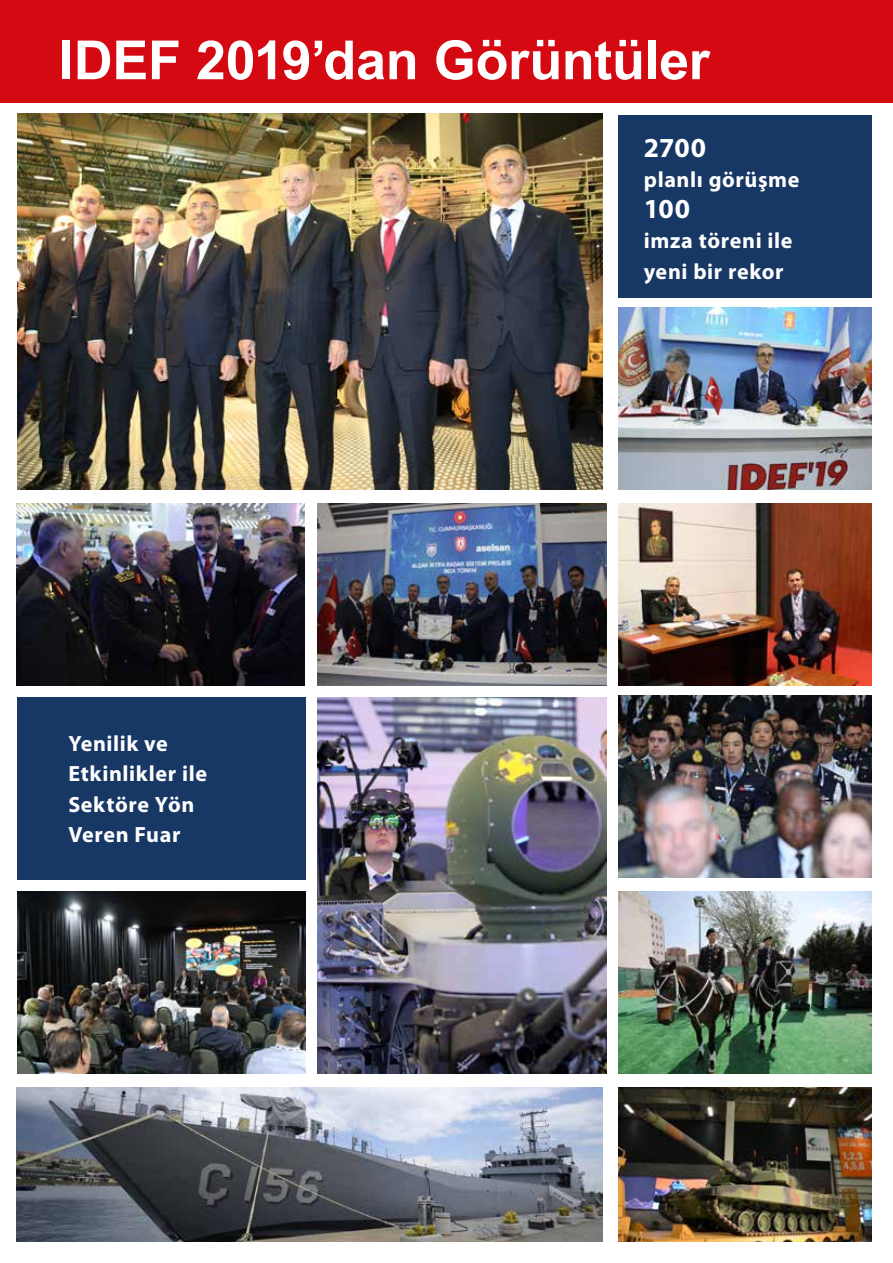
<style>
.page{position:relative;width:893px;height:1263px;background:#fff}
.page>*{position:absolute;margin:0;border:0;box-sizing:border-box;transform-origin:0 0}
.t1{font:700 54px "Arial";letter-spacing:-.005em;color:#fff}
.t2{font:700 27.6px "Myriad Pro";letter-spacing:.005em;color:#fff}
.t3{font:700 22.05px/30.5px "Myriad Pro";letter-spacing:.025em;color:#fff}
</style>
<div class="page">
<div style="left:0;top:0;width:893px;height:102px;background:#d50911"></div>
<img style="left:17px;top:114px;width:586px;height:376px">
<img style="left:318px;top:698px;width:288px;height:375px">
<img style="left:17px;top:891px;width:288px;height:182px">
<img style="left:16px;top:1087px;width:587px;height:155px">
<img style="left:618px;top:1087px;width:254px;height:155px">
<div style="left:17px;top:698px;width:288px;height:182px;background:#173764"></div>
<img style="left:618px;top:308px;width:254px;height:182px">
<img style="left:16px;top:503px;width:289px;height:182px">
<img style="left:318px;top:503px;width:288px;height:182px">
<img style="left:618px;top:503px;width:254px;height:182px">
<img style="left:618px;top:696px;width:254px;height:182px">
<img style="left:618px;top:891px;width:254px;height:182px">
<div style="left:618px;top:115px;width:254px;height:183px;background:#173764"></div>
<h1 class="t1" style="left:59px;top:24px;width:652px">IDEF 2019’dan Görüntüler</h1>
<p class="t3" style="left:68px;top:727px;width:140px">Yenilik ve<br>Etkinlikler ile<br>Sektöre Yön<br>Veren Fuar</p>
<p class="t2" style="left:644px;top:129px;width:64px">2700</p>
<p class="t3" style="left:644px;top:164px;width:157px">planlı görüşme</p>
<p class="t2" style="left:644px;top:190px;width:48px">100</p>
<p class="t3" style="left:644px;top:225px;width:150px">imza töreni ile yeni bir rekor</p>
</div>
